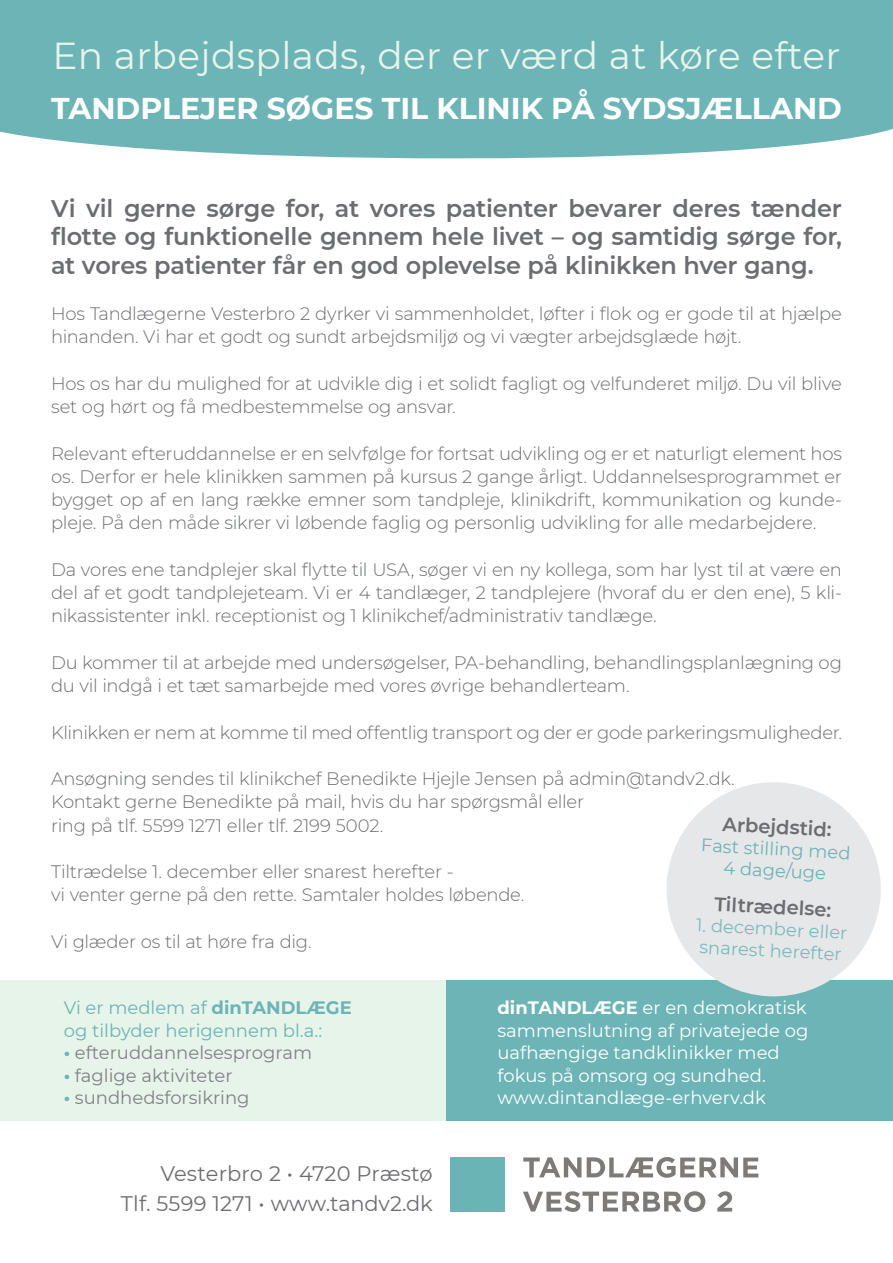
<style>
.page{position:relative;width:893px;height:1263px;background:#fff}
.page>*{position:absolute;margin:0;border:0;box-sizing:border-box;transform-origin:0 0}
.t1{font:37.5px "Montserrat";letter-spacing:.01em;color:#e7f4ea}
.t2{font:700 30px "Montserrat";color:#fff}
.t3{font:600 24px/28.8px "Montserrat";letter-spacing:-.01em;color:#6c6d70;text-align:justify}
.t4{font:21px "Montserrat";letter-spacing:.005em;color:#6c6d70}
.t5{font:600 19.5px "Montserrat";color:#6c6d70}
.t6{font:300 18px/23.2px "Montserrat";letter-spacing:-.015em;color:#6c6d70}
.t7{font:18px/22.5px "Montserrat";color:#fff}
.t8{font:18px/22.5px "Montserrat";color:#6cb4b6}
.t9{font:18px "Montserrat";color:#808285}
.t10{font:18px "Montserrat";color:#7bbbbd}
.s1{font-weight:700}
.s2{font-weight:700;color:#6cb4b6}
</style>
<div class="page">
<div style="left:0;top:0;width:893px;height:159px;background:#6cb4b6"></div>
<div style="left:0;top:980px;width:446px;height:140px;background:#e7f4ea"></div>
<div style="left:446px;top:980px;width:447px;height:140px;background:#6cb4b6"></div>
<svg style="left:666px;top:782px;width:215px;height:215px;fill:#e6e7e9"></svg>
<div style="left:450px;top:1157px;width:55px;height:55px;background:#6ab4b6"></div>
<svg style="left:717px;top:1191px;width:16px;height:20px"></svg>
<svg style="left:523px;top:1157px;width:58px;height:20px"></svg>
<svg style="left:523px;top:1191px;width:182px;height:21px"></svg>
<svg style="left:587px;top:1157px;width:171px;height:21px"></svg>
<p class="t1" style="left:53px;top:30px;width:789px">En arbejdsplads, der er værd at køre efter</p>
<p class="t2" style="left:51px;top:86px;width:792px">TANDPLEJER SØGES TIL KLINIK PÅ SYDSJÆLLAND</p>
<p class="t3" style="left:51px;top:193px;width:792px">Vi vil gerne sørge for, at vores patienter bevarer deres tænder flotte og funktionelle gennem hele livet – og samtidig sørge for, at vores patienter får en god oplevelse på klinikken hver gang.</p>
<p class="t6" style="left:51px;top:301px;width:792px">Hos Tandlægerne Vesterbro 2 dyrker vi sammenholdet, løfter i flok og er gode til at hjælpe hinanden. Vi har et godt og sundt arbejdsmiljø og vi vægter arbejdsglæde højt.</p>
<p class="t6" style="left:51px;top:371px;width:792px">Hos os har du mulighed for at udvikle dig i et solidt fagligt og velfunderet miljø. Du vil blive set og hørt og få medbestemmelse og ansvar.</p>
<p class="t6" style="left:51px;top:441px;width:792px;text-align:justify">Relevant efteruddannelse er en selvfølge for fortsat udvikling og er et naturligt element hos os. Derfor er hele klinikken sammen på kursus 2 gange årligt. Uddannelsesprogrammet er bygget op af en lang række emner som tandpleje, klinikdrift, kommunikation og kunde&shy;pleje. På den måde sikrer vi løbende faglig og personlig udvikling for alle medarbejdere.</p>
<p class="t6" style="left:51px;top:557px;width:792px;text-align:justify">Da vores ene tandplejer skal flytte til USA, søger vi en ny kollega, som har lyst til at være en del af et godt tandplejeteam. Vi er 4 tandlæger, 2 tandplejere (hvoraf du er den ene), 5 kli&shy;nikassistenter inkl. receptionist og 1 klinikchef/administrativ tandlæge.</p>
<p class="t6" style="left:51px;top:650px;width:792px">Du kommer til at arbejde med undersøgelser, PA-behandling, behandlingsplanlægning og du vil indgå i et tæt samarbejde med vores øvrige behandlerteam.</p>
<p class="t6" style="left:51px;top:720px;width:792px">Klinikken er nem at komme til med offentlig transport og der er gode parkeringsmuligheder.</p>
<p class="t6" style="left:51px;top:766px;width:685px">Ansøgning sendes til klinikchef Benedikte Hjejle Jensen på admin@tandv2.dk.</p>
<p class="t6" style="left:51px;top:790px;width:535px">Kontakt gerne Benedikte på mail, hvis du har spørgsmål eller</p>
<p class="t6" style="left:51px;top:813px;width:334px">ring på tlf. 5599 1271 eller tlf. 2199 5002.</p>
<p class="t6" style="left:51px;top:859px;width:475px">Tiltrædelse 1. december eller snarest herefter -<br>vi venter gerne på den rette. Samtaler holdes løbende.</p>
<p class="t6" style="left:51px;top:929px;width:262px">Vi glæder os til at høre fra dig.</p>
<p class="t5" style="left:723px;top:810px;width:111px;rotate:3deg">Arbejdstid:</p>
<p class="t8" style="left:702px;top:833px;width:151px;rotate:3deg">Fast stilling med</p>
<p class="t8" style="left:724px;top:856px;width:104px;rotate:3deg">4 dage/uge</p>
<p class="t5" style="left:715px;top:890px;width:119px;rotate:3deg">Tiltrædelse:</p>
<p class="t10" style="left:697px;top:912px;width:153px;rotate:3deg">1. december eller</p>
<p class="t10" style="left:700px;top:934px;width:144px;rotate:3deg">snarest herefter</p>
<p class="t8" style="left:64px;top:996px;width:290px">Vi er medlem af <span class="s1">dinTANDLÆGE </span>og tilbyder herigennem bl.a.:</p>
<p class="t9" style="left:64px;top:1040px;width:250px"><span class="s2">•</span> efteruddannelsesprogram</p>
<p class="t9" style="left:64px;top:1063px;width:170px"><span class="s2">•</span> faglige aktiviteter</p>
<p class="t9" style="left:64px;top:1085px;width:187px"><span class="s2">•</span> sundhedsforsikring</p>
<p class="t4" style="left:160px;top:1159px;width:274px">Vesterbro 2 • 4720 Præstø</p>
<p class="t4" style="left:121px;top:1189px;width:313px">Tlf. 5599 1271 • www.tandv2.dk</p>
<p class="t7" style="left:497px;top:996px;width:312px"><span class="s1">dinTANDLÆGE</span> er en demokratisk sammenslutning af privatejede og uafhængige tandklinikker med fokus på omsorg og sundhed.</p>
<p class="t7" style="left:497px;top:1086px;width:270px">www.dintandlæge-erhverv.dk</p>
</div>
